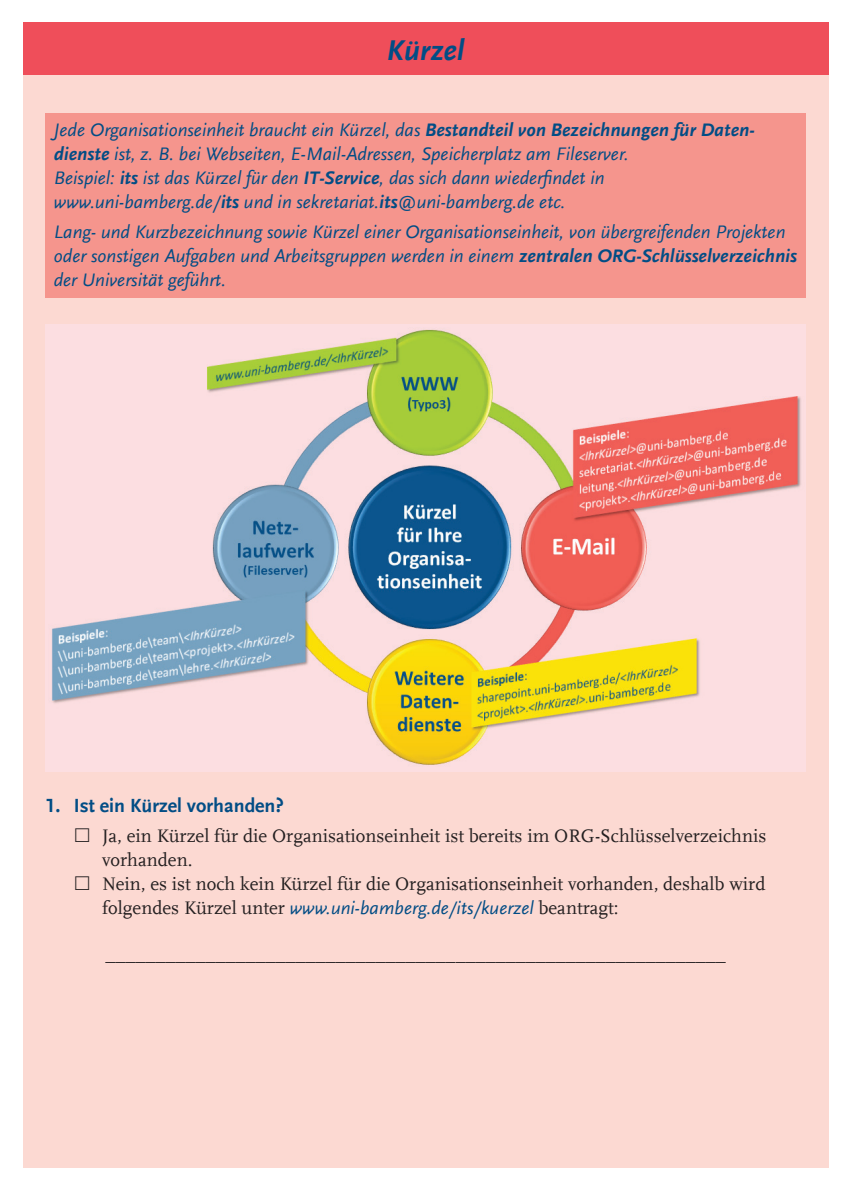
<style>
.page{position:relative;width:851px;height:1191px;background:#fff}
.page>*{position:absolute;margin:0;border:0;box-sizing:border-box;transform-origin:0 0}
.t1{font:italic 700 30px "UB Scala Sans";color:#024d85}
.t2{font:20px "UB Scala";color:#231f20}
.t3{font:700 20px "UB Scala Sans";color:#024d85}
.t4{font:italic 19px/24px "UB Scala Sans";color:#024d85}
.t5{font:19px/24px "UB Scala";color:#231f20}
.s1{font-weight:700}
.s2{font-family:"UB Scala Sans";font-style:italic;color:#024d85}
</style>
<div class="page">
<div style="left:23px;top:23px;width:805px;height:1145px;background:#fcd9d2"></div>
<div style="left:45px;top:113px;width:760px;height:185px;background:#f5958d"></div>
<div style="left:23px;top:23px;width:805px;height:52px;background:#ef4e5a"></div>
<img style="left:45px;top:324px;width:760px;height:447px">
<h1 class="t1" style="left:386px;top:32px;width:79px">Kürzel</h1>
<p class="t4" style="left:54px;top:118px;width:702px">Jede Organisationseinheit braucht ein Kürzel, das <span class="s1">Bestandteil von Bezeichnungen für Daten&shy;dienste</span> ist, z. B. bei Webseiten, E-Mail-Adressen, Speicherplatz am Fileserver.<br>Beispiel: <span class="s1">its</span> ist das Kürzel für den <span class="s1">IT-Service</span>, das sich dann wiederfindet in www.uni-bamberg.de/<span class="s1">its</span> und in sekretariat.<span class="s1">its</span>@uni-bamberg.de etc.</p>
<p class="t4" style="left:54px;top:219px;width:744px">Lang- und Kurzbezeichnung sowie Kürzel einer Organisationseinheit, von übergreifenden Projekten oder sonstigen Aufgaben und Arbeitsgruppen werden in einem <span class="s1">zentralen ORG-Schlüsselverzeichnis </span>der Universität geführt.</p>
<p class="t3" style="left:45px;top:794px;width:240px">1. Ist ein Kürzel vorhanden?</p>
<p class="t5" style="left:102px;top:823px;width:665px">Ja, ein Kürzel für die Organisationseinheit ist bereits im ORG-Schlüsselverzeichnis vorhanden.<br>Nein, es ist noch kein Kürzel für die Organisationseinheit vorhanden, deshalb wird folgendes Kürzel unter <span class="s2">www.uni-bamberg.de/its/kuerzel</span> beantragt:</p>
<p class="t2" style="left:105px;top:944px;width:622px">______________________________________________________________</p>
</div>
